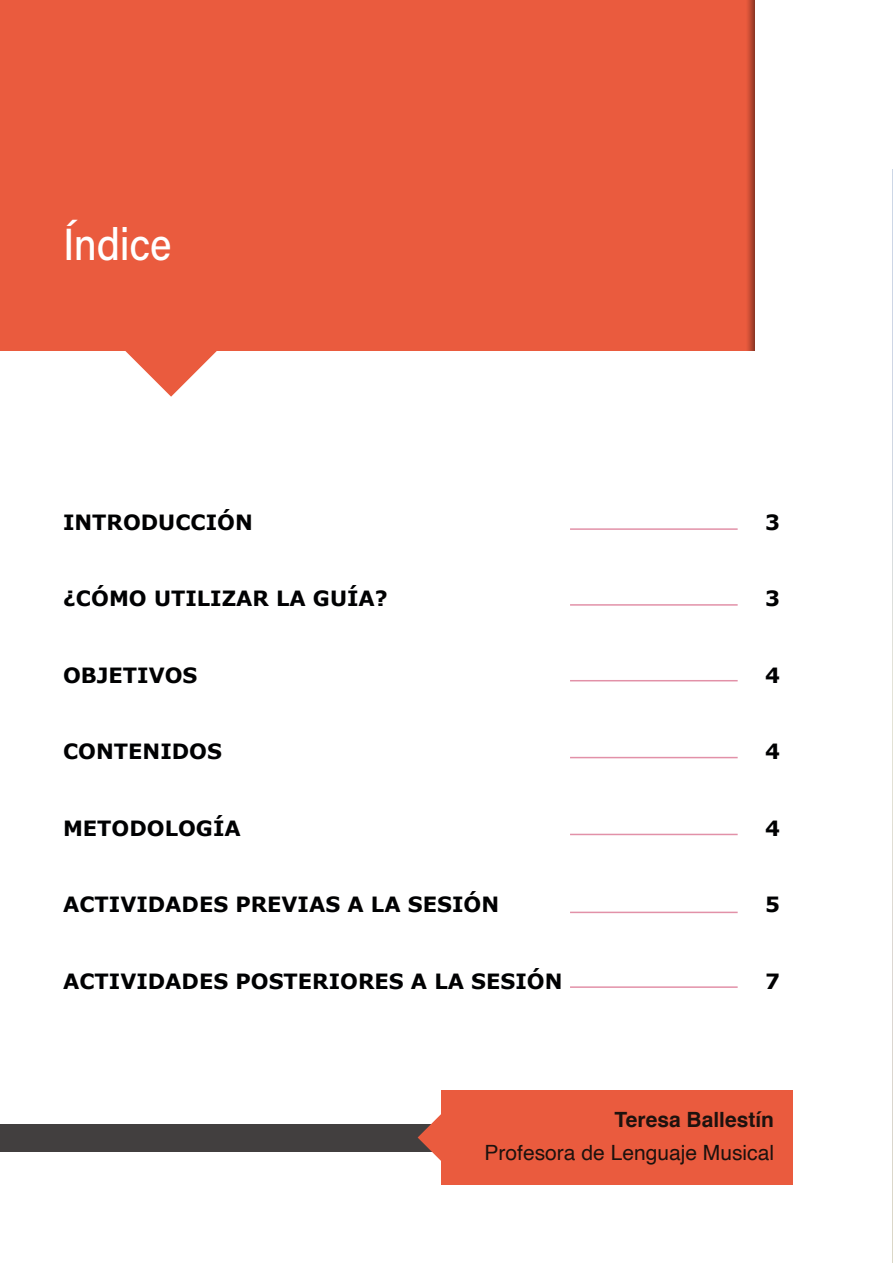
<style>
.page{position:relative;width:893px;height:1263px;background:#fff}
.page>*{position:absolute;margin:0;border:0;box-sizing:border-box;transform-origin:0 0}
.t1{font:500 45px "Acumin Pro";letter-spacing:-.005em;color:#fff;scale:.9 1}
.t2{font:700 21px "Verdana";color:#000102}
.t3{font:21px "Helvetica";color:#1d120e}
.t4{font:700 21px "Helvetica";color:#1d120e}
</style>
<div class="page">
<div style="left:0;top:1124px;width:733px;height:27px;background:#423f3f"></div>
<div style="left:0;top:0;width:754px;height:350px;background:#ea5b3e"></div>
<svg style="left:124px;top:350px;width:94px;height:47px"></svg>
<svg style="left:418px;top:1114px;width:23px;height:47px"></svg>
<div style="left:441px;top:1090px;width:351px;height:95px;background:#ea5b3e"></div>
<svg style="left:747px;top:0;width:7px;height:350px;background:#bd4931"></svg>
<hr style="left:570px;top:528px;width:168px;height:2px;background:#e291a8">
<hr style="left:570px;top:604px;width:168px;height:2px;background:#e291a8">
<hr style="left:570px;top:680px;width:168px;height:1px;background:#e291a8">
<hr style="left:570px;top:757px;width:168px;height:1px;background:#e291a8">
<hr style="left:570px;top:834px;width:168px;height:1px;background:#e291a8">
<hr style="left:570px;top:912px;width:168px;height:1px;background:#e291a8">
<hr style="left:570px;top:986px;width:168px;height:2px;background:#e291a8">
<svg style="left:892px;top:170px;width:1px;height:1093px"></svg>
<h1 class="t1" style="left:63px;top:213px;width:122px">Índice</h1>
<p class="t2" style="left:63px;top:508px;width:191px">INTRODUCCIÓN</p>
<p class="t2" style="left:765px;top:508px;width:16px">3</p>
<p class="t2" style="left:63px;top:585px;width:326px">¿CÓMO UTILIZAR LA GUÍA?</p>
<p class="t2" style="left:765px;top:585px;width:16px">3</p>
<p class="t2" style="left:63px;top:661px;width:136px">OBJETIVOS</p>
<p class="t2" style="left:765px;top:661px;width:16px">4</p>
<p class="t2" style="left:63px;top:738px;width:160px">CONTENIDOS</p>
<p class="t2" style="left:765px;top:738px;width:16px">4</p>
<p class="t2" style="left:63px;top:814px;width:179px">METODOLOGÍA</p>
<p class="t2" style="left:765px;top:814px;width:16px">4</p>
<p class="t2" style="left:63px;top:891px;width:438px">ACTIVIDADES PREVIAS A LA SESIÓN</p>
<p class="t2" style="left:765px;top:891px;width:16px">5</p>
<p class="t2" style="left:63px;top:967px;width:501px">ACTIVIDADES POSTERIORES A LA SESIÓN</p>
<p class="t2" style="left:765px;top:967px;width:16px">7</p>
<p class="t4" style="left:615px;top:1103px;width:161px">Teresa Ballestín</p>
<p class="t3" style="left:485px;top:1137px;width:291px">Profesora de Lenguaje Musical</p>
</div>
